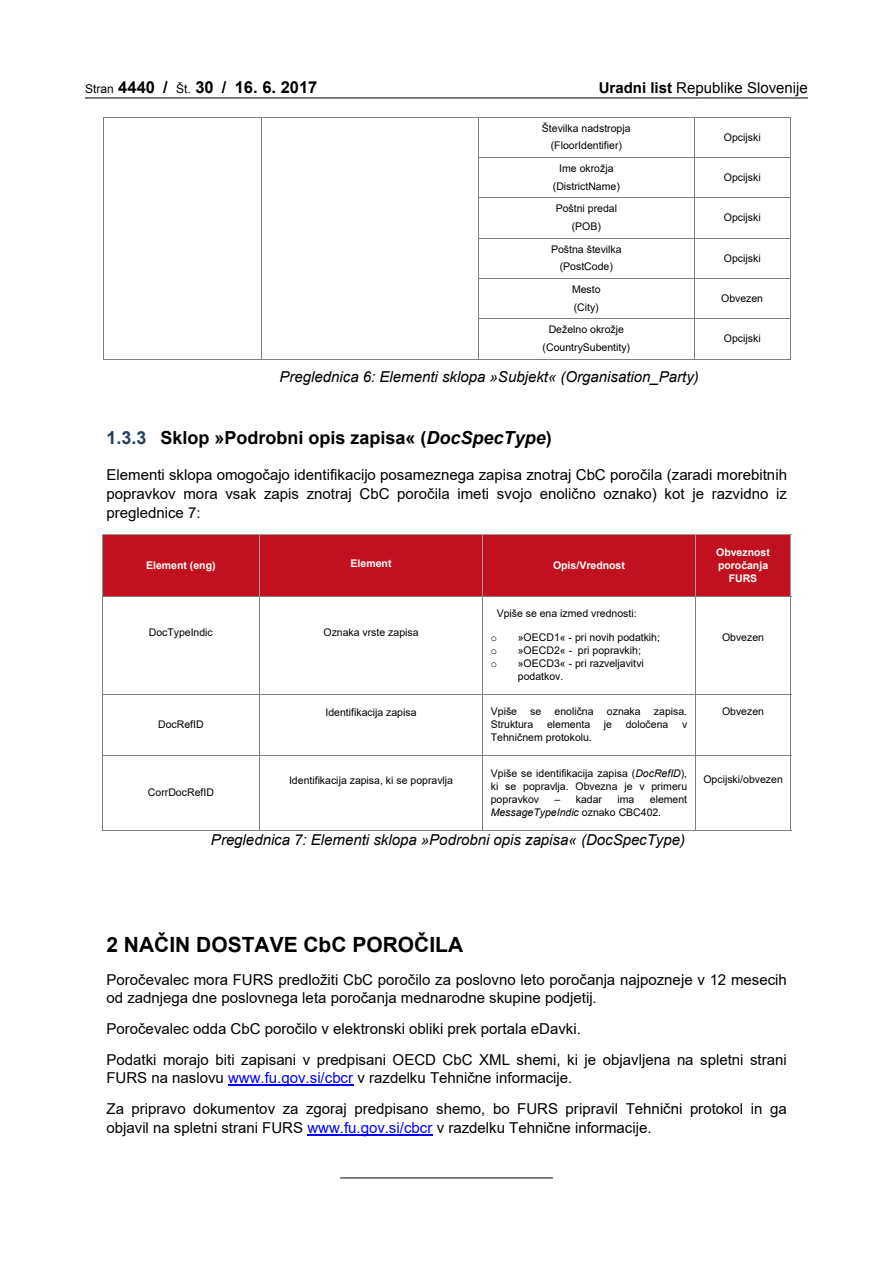
<style>
.page{position:relative;width:893px;height:1263px;background:#fff}
.page>*{position:absolute;margin:0;border:0;box-sizing:border-box;transform-origin:0 0}
.t1{font:700 21px "Arial";color:#000}
.t2{font:700 18px "Arial";color:#000}
.t3{font:700 16.5px "Arial";color:#000}
.t4{font:15px/18.6px "Arial";color:#000}
.t5{font:italic 15px "Arial";color:#000}
.t6{font:10.5px/17.5px "Arial";color:#000;text-align:center}
.t7{font:700 10.5px/13px "Arial";color:#fff;text-align:center}
.t8{font:10.5px "Courier New";color:#000}
.s1{font-weight:400;font-size:12px}
.s2{font-weight:700}
.s3{color:#243f60}
.s4{font-style:italic}
.s5{color:#00f}
</style>
<div class="page">
<hr style="left:85px;top:98px;width:723px;height:1px;background:#000">
<hr style="left:228px;top:1085px;width:125px;height:1px;background:#00f">
<hr style="left:307px;top:1134px;width:126px;height:1px;background:#00f">
<hr style="left:103px;top:117px;width:687px;height:1px;background:#808080">
<hr style="left:103px;top:118px;width:1px;height:39px;background:#808080">
<hr style="left:261px;top:118px;width:1px;height:39px;background:#808080">
<hr style="left:478px;top:118px;width:1px;height:39px;background:#808080">
<hr style="left:694px;top:118px;width:1px;height:39px;background:#808080">
<hr style="left:790px;top:118px;width:1px;height:39px;background:#808080">
<hr style="left:478px;top:157px;width:312px;height:1px;background:#808080">
<hr style="left:103px;top:158px;width:1px;height:40px;background:#808080">
<hr style="left:261px;top:158px;width:1px;height:40px;background:#808080">
<hr style="left:478px;top:158px;width:1px;height:40px;background:#808080">
<hr style="left:694px;top:158px;width:1px;height:40px;background:#808080">
<hr style="left:790px;top:158px;width:1px;height:40px;background:#808080">
<hr style="left:478px;top:198px;width:312px;height:1px;background:#808080">
<hr style="left:103px;top:198px;width:1px;height:40px;background:#808080">
<hr style="left:261px;top:198px;width:1px;height:40px;background:#808080">
<hr style="left:478px;top:198px;width:1px;height:40px;background:#808080">
<hr style="left:694px;top:198px;width:1px;height:40px;background:#808080">
<hr style="left:790px;top:198px;width:1px;height:40px;background:#808080">
<hr style="left:478px;top:238px;width:312px;height:1px;background:#808080">
<hr style="left:103px;top:239px;width:1px;height:39px;background:#808080">
<hr style="left:261px;top:239px;width:1px;height:39px;background:#808080">
<hr style="left:478px;top:239px;width:1px;height:39px;background:#808080">
<hr style="left:694px;top:239px;width:1px;height:39px;background:#808080">
<hr style="left:790px;top:239px;width:1px;height:39px;background:#808080">
<hr style="left:478px;top:278px;width:312px;height:1px;background:#808080">
<hr style="left:103px;top:279px;width:1px;height:39px;background:#808080">
<hr style="left:261px;top:279px;width:1px;height:39px;background:#808080">
<hr style="left:478px;top:279px;width:1px;height:39px;background:#808080">
<hr style="left:694px;top:279px;width:1px;height:39px;background:#808080">
<hr style="left:790px;top:279px;width:1px;height:39px;background:#808080">
<hr style="left:478px;top:318px;width:312px;height:1px;background:#808080">
<hr style="left:103px;top:319px;width:1px;height:40px;background:#808080">
<hr style="left:261px;top:319px;width:1px;height:40px;background:#808080">
<hr style="left:478px;top:319px;width:1px;height:40px;background:#808080">
<hr style="left:694px;top:319px;width:1px;height:40px;background:#808080">
<hr style="left:790px;top:319px;width:1px;height:40px;background:#808080">
<hr style="left:103px;top:359px;width:687px;height:1px;background:#808080">
<div style="left:103px;top:535px;width:156px;height:61px;background:#c1111e"></div>
<div style="left:260px;top:535px;width:222px;height:61px;background:#c1111e"></div>
<div style="left:483px;top:535px;width:212px;height:61px;background:#c1111e"></div>
<div style="left:696px;top:535px;width:95px;height:61px;background:#c1111e"></div>
<hr style="left:102px;top:534px;width:689px;height:1px;background:#9a9a9a">
<hr style="left:102px;top:535px;width:1px;height:61px;background:#9a9a9a">
<hr style="left:259px;top:535px;width:1px;height:61px;background:#9a9a9a">
<hr style="left:482px;top:535px;width:1px;height:61px;background:#9a9a9a">
<hr style="left:695px;top:535px;width:1px;height:61px;background:#9a9a9a">
<hr style="left:791px;top:535px;width:1px;height:61px;background:#9a9a9a">
<hr style="left:102px;top:596px;width:689px;height:1px;background:#808080">
<hr style="left:102px;top:596px;width:1px;height:98px;background:#808080">
<hr style="left:259px;top:596px;width:1px;height:98px;background:#808080">
<hr style="left:482px;top:596px;width:1px;height:98px;background:#808080">
<hr style="left:695px;top:596px;width:1px;height:98px;background:#808080">
<hr style="left:791px;top:596px;width:1px;height:98px;background:#808080">
<hr style="left:102px;top:694px;width:689px;height:1px;background:#808080">
<hr style="left:102px;top:695px;width:1px;height:60px;background:#808080">
<hr style="left:259px;top:695px;width:1px;height:60px;background:#808080">
<hr style="left:482px;top:695px;width:1px;height:60px;background:#808080">
<hr style="left:695px;top:695px;width:1px;height:60px;background:#808080">
<hr style="left:791px;top:695px;width:1px;height:60px;background:#808080">
<hr style="left:102px;top:755px;width:689px;height:1px;background:#808080">
<hr style="left:102px;top:756px;width:1px;height:74px;background:#808080">
<hr style="left:259px;top:756px;width:1px;height:74px;background:#808080">
<hr style="left:482px;top:756px;width:1px;height:74px;background:#808080">
<hr style="left:695px;top:756px;width:1px;height:74px;background:#808080">
<hr style="left:791px;top:756px;width:1px;height:74px;background:#808080">
<hr style="left:102px;top:830px;width:689px;height:1px;background:#808080">
<hr style="left:340px;top:1177px;width:213px;height:1px;background:#000">
<p class="t3" style="left:85px;top:75px;width:234px"><span class="s1">Stran</span> 4440 / <span class="s1">Št.</span> 30 / 16. 6. 2017</p>
<p class="t4" style="left:599px;top:78px;width:211px"><span class="s2">Uradni list</span> Republike Slovenije</p>
<p class="t6" style="left:542px;top:119px;width:90px">Številka nadstropja (FloorIdentifier)</p>
<p class="t6" style="left:724px;top:128px;width:38px">Opcijski</p>
<p class="t6" style="left:553px;top:160px;width:69px">Ime okrožja (DistrictName)</p>
<p class="t6" style="left:724px;top:168px;width:38px">Opcijski</p>
<p class="t6" style="left:556px;top:200px;width:63px">Poštni predal (POB)</p>
<p class="t6" style="left:724px;top:209px;width:38px">Opcijski</p>
<p class="t6" style="left:551px;top:240px;width:72px">Poštna številka (PostCode)</p>
<p class="t6" style="left:724px;top:249px;width:38px">Opcijski</p>
<p class="t6" style="left:572px;top:281px;width:30px;text-align:left">Mesto (City)</p>
<p class="t6" style="left:721px;top:289px;width:43px">Obvezen</p>
<p class="t6" style="left:543px;top:321px;width:89px">Deželno okrožje (CountrySubentity)</p>
<p class="t6" style="left:724px;top:330px;width:38px">Opcijski</p>
<p class="t5" style="left:279px;top:367px;width:421px">Preglednica 6: Elementi sklopa »Subjekt« (Organisation_Party)</p>
<p class="t2" style="left:106px;top:425px;width:447px"><span class="s3">1.3.3</span> Sklop »Podrobni opis zapisa« (<span class="s4">DocSpecType</span>)</p>
<p class="t4" style="left:106px;top:466px;width:682px;text-align:justify">Elementi sklopa omogočajo identifikacijo posameznega zapisa znotraj CbC poročila (zaradi morebitnih popravkov mora vsak zapis znotraj CbC poročila imeti svojo enolično oznako) kot je razvidno iz preglednice 7:</p>
<p class="t7" style="left:146px;top:558px;width:71px">Element (eng)</p>
<p class="t7" style="left:351px;top:557px;width:42px">Element</p>
<p class="t7" style="left:553px;top:558px;width:73px">Opis/Vrednost</p>
<p class="t6" style="left:149px;top:624px;width:66px">DocTypeIndic</p>
<p class="t6" style="left:323px;top:624px;width:97px">Oznaka vrste zapisa</p>
<p class="t6" style="left:497px;top:604px;width:142px">Vpiše se ena izmed vrednosti:</p>
<p class="t8" style="left:491px;top:631px;width:8px">o</p>
<p class="t6" style="left:518px;top:628px;width:144px">»OECD1« - pri novih podatkih;</p>
<p class="t8" style="left:491px;top:644px;width:8px">o</p>
<p class="t6" style="left:518px;top:641px;width:125px">»OECD2« - pri popravkih;</p>
<p class="t8" style="left:491px;top:657px;width:8px">o</p>
<p class="t6" style="left:518px;top:657px;width:128px;line-height:12.9px;text-align:left">»OECD3« - pri razveljavitvi podatkov.</p>
<p class="t6" style="left:158px;top:716px;width:47px">DocRefID</p>
<p class="t6" style="left:148px;top:784px;width:68px">CorrDocRefID</p>
<p class="t6" style="left:325px;top:704px;width:93px">Identifikacija zapisa</p>
<p class="t6" style="left:491px;top:703px;width:104px">Vpiše se enolična</p>
<p class="t6" style="left:607px;top:703px;width:82px">oznaka zapisa.</p>
<p class="t6" style="left:491px;top:716px;width:44px">Struktura</p>
<p class="t6" style="left:547px;top:716px;width:45px">elementa</p>
<p class="t6" style="left:604px;top:716px;width:10px">je</p>
<p class="t6" style="left:626px;top:716px;width:44px">določena</p>
<p class="t6" style="left:682px;top:716px;width:7px">v</p>
<p class="t6" style="left:491px;top:729px;width:103px">Tehničnem protokolu.</p>
<p class="t6" style="left:289px;top:772px;width:166px">Identifikacija zapisa, ki se popravlja</p>
<p class="t6" style="left:491px;top:766px;width:198px;line-height:13px;text-align:justify">Vpiše se identifikacija zapisa (<span class="s4">DocRefID</span>), ki se popravlja. Obvezna je v primeru popravkov</p>
<p class="t6" style="left:491px;top:792px;width:198px;line-height:13px;text-align:left;text-indent:159px">element<br><span class="s4">MessageTypeIndic</span> oznako CBC402.</p>
<p class="t6" style="left:554px;top:790px;width:49px">– kadar</p>
<p class="t6" style="left:617px;top:790px;width:18px">ima</p>
<p class="t5" style="left:211px;top:830px;width:476px">Preglednica 7: Elementi sklopa »Podrobni opis zapisa« (DocSpecType)</p>
<p class="t7" style="left:716px;top:545px;width:55px">Obveznost poročanja<br>FURS</p>
<p class="t6" style="left:722px;top:628px;width:43px">Obvezen</p>
<p class="t6" style="left:722px;top:703px;width:43px">Obvezen</p>
<p class="t6" style="left:703px;top:771px;width:81px">Opcijski/obvezen</p>
<h1 class="t1" style="left:106px;top:930px;width:358px">2 NAČIN DOSTAVE CbC POROČILA</h1>
<p class="t4" style="left:106px;top:970px;width:682px">Poročevalec mora FURS predložiti CbC poročilo za poslovno leto poročanja najpozneje v 12 mesecih od zadnjega dne poslovnega leta poročanja mednarodne skupine podjetij.</p>
<p class="t4" style="left:106px;top:1013px;width:682px;line-height:30.5px">Poročevalec odda CbC poročilo v elektronski obliki prek portala eDavki.<br>Podatki morajo biti zapisani v predpisani OECD CbC XML shemi, ki je objavljena na spletni strani</p>
<p class="t4" style="left:106px;top:1063px;width:682px;line-height:30.5px">FURS na naslovu <span class="s5">www.fu.gov.si/cbcr</span> v razdelku Tehnične informacije.<br>Za pripravo dokumentov za zgoraj predpisano shemo, bo FURS pripravil Tehnični protokol in ga</p>
<p class="t4" style="left:106px;top:1118px;width:546px">objavil na spletni strani FURS <span class="s5">www.fu.gov.si/cbcr</span> v razdelku Tehnične informacije.</p>
</div>
